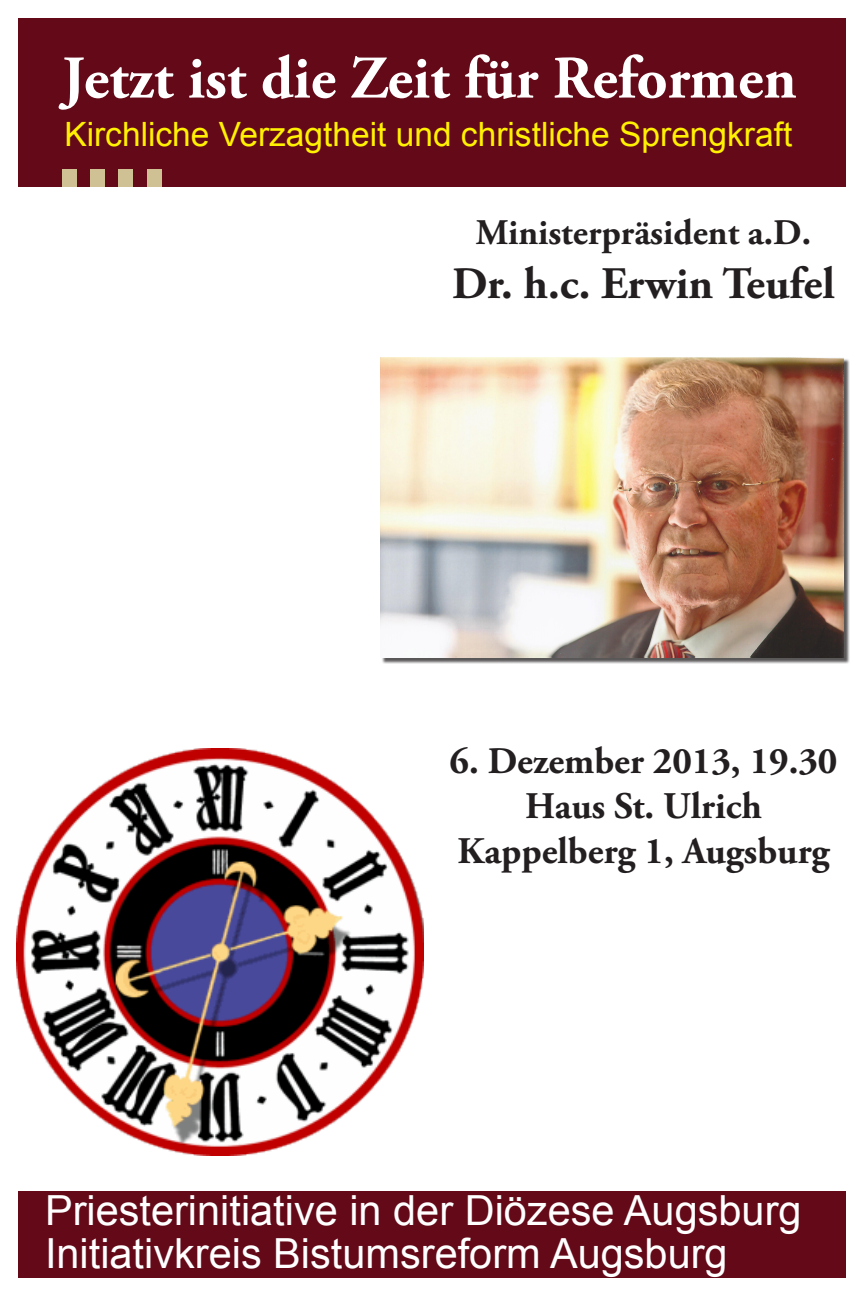
<style>
.page{position:relative;width:864px;height:1296px;background:#fff}
.page>*{position:absolute;margin:0;border:0;box-sizing:border-box;transform-origin:0 0}
.t1{font:700 60.5px "Adobe Garamond Pro";color:#fff}
.t2{font:700 45px "Adobe Garamond Pro";color:#231f20}
.t3{font:41.5px/43.3px "Arial";color:#fff}
.t4{font:700 37.5px/45px "Adobe Garamond Pro";color:#231f20;text-align:center}
.t5{font:700 36px "Adobe Garamond Pro";color:#231f20}
.t6{font:33.5px "Arial";color:#fff101}
</style>
<div class="page">
<div style="left:18px;top:18px;width:828px;height:153px;background:#640918"></div>
<div style="left:18px;top:169px;width:828px;height:18px;background:#640918"></div>
<div style="left:63px;top:169px;width:14px;height:18px;background:#cfc194"></div>
<div style="left:91px;top:169px;width:14px;height:18px;background:#cfc194"></div>
<div style="left:119px;top:169px;width:14px;height:18px;background:#cfc194"></div>
<div style="left:147px;top:169px;width:14px;height:18px;background:#cfc194"></div>
<div style="left:18px;top:1192px;width:828px;height:86px;background:#640918"></div>
<div style="left:381px;top:359px;width:469px;height:305px;background:#231f20;opacity:.75"></div>
<img style="left:380px;top:358px;width:464px;height:300px">
<img style="left:16px;top:749px;width:407px;height:407px">
<p class="t1" style="left:62px;top:43px;width:736px">Jetzt ist die Zeit für Reformen</p>
<p class="t6" style="left:64px;top:111px;width:730px">Kirchliche Verzagtheit und christliche Sprengkraft</p>
<p class="t5" style="left:476px;top:212px;width:337px">Ministerpräsident a.D.</p>
<p class="t2" style="left:452px;top:258px;width:384px">Dr. h.c. Erwin Teufel</p>
<p class="t4" style="left:450px;top:739px;width:389px">6. Dezember 2013, 19.30</p>
<p class="t4" style="left:457px;top:784px;width:374px">Haus St. Ulrich<br>Kappelberg 1, Augsburg</p>
<p class="t3" style="left:45px;top:1188px;width:758px">Priesterinitiative in der Diözese Augsburg<br>Initiativkreis Bistumsreform Augsburg</p>
</div>
